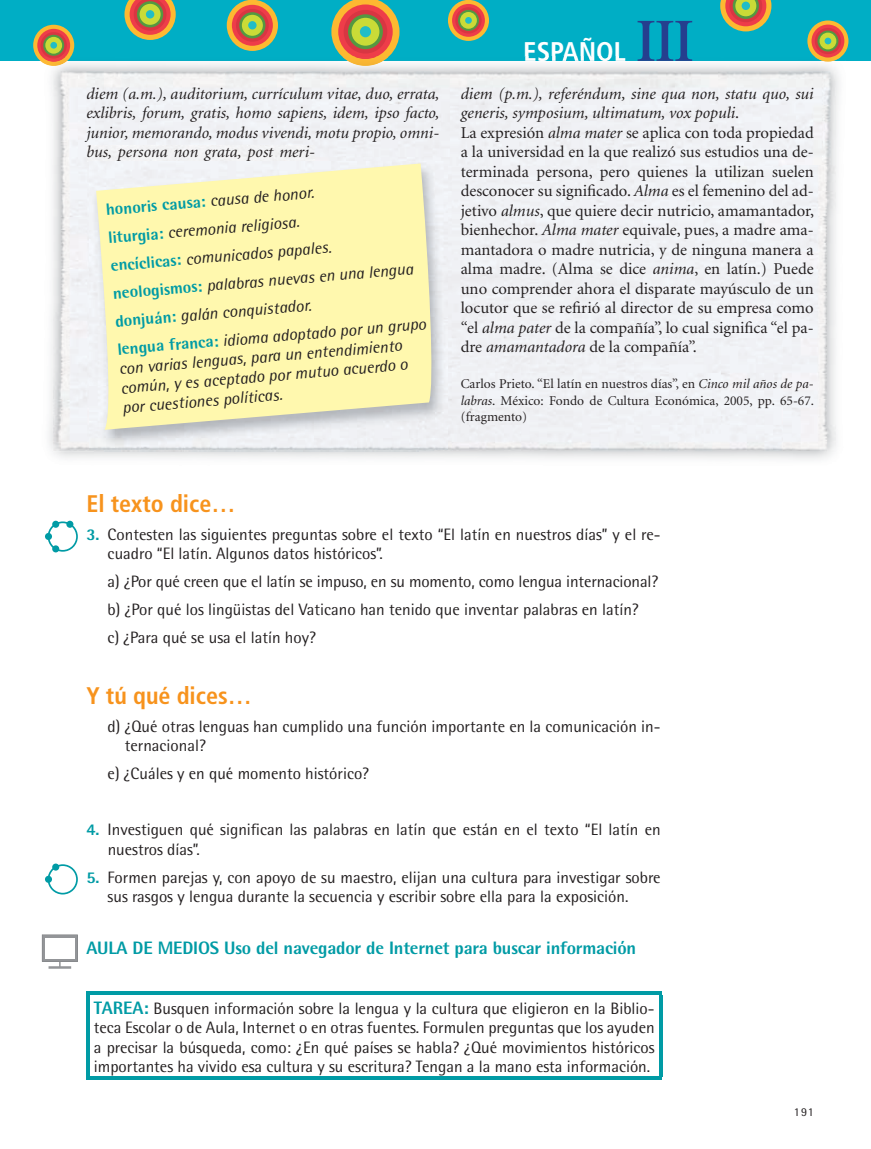
<style>
.page{position:relative;width:871px;height:1149px;background:#fff}
.page>*{position:absolute;margin:0;border:0;box-sizing:border-box;transform-origin:0 0}
.t1{font:700 60px "Rotis Serif";color:#253f8e}
.t2{font:700 condensed 27px "Frutiger";color:#fff}
.t3{font:700 condensed 24px "Frutiger";color:#f7931d}
.t4{font:800 18px "Rotis Semi Sans";letter-spacing:-.01em;color:#009ba5}
.t5{font:16.5px/19.5px "Rotis Semi Sans";color:#231f20}
.t6{font:16.5px/19.5px "Minion LT";color:#231f20}
.t7{font:italic 16.5px/28.2px "Rotis Semi Sans";color:#231f20}
.t8{font:italic 16.5px/19.5px "Minion LT";color:#231f20;text-align:justify}
.t9{font:13.5px/16.5px "Minion LT";color:#231f20;text-align:justify}
.t10{font:12px "Rotis Semi Sans";color:#231f20}
.s1{font-weight:800;font-style:normal;color:#009ba5}
.s2{font-style:italic}
.s3{font-weight:800;color:#009ba5}
.s4{font-weight:800;font-size:18px;color:#009ba5}
</style>
<div class="page">
<hr style="left:0;top:0;width:1px;height:61px;background:#00aec5">
<div style="left:1px;top:0;width:870px;height:61px;background:#00aec5"></div>
<div style="left:33px;top:25px;width:41px;height:41px;background:#fdb931;border-radius:50%"></div>
<div style="left:37px;top:29px;width:33px;height:33px;background:#ee3d49;border-radius:50%"></div>
<svg style="left:41px;top:32px;width:26px;height:26px"></svg>
<svg style="left:43px;top:35px;width:21px;height:21px"></svg>
<div style="left:45px;top:37px;width:17px;height:17px;background:#cadb37;border-radius:50%"></div>
<div style="left:50px;top:42px;width:7px;height:7px;background:#21bdc6;border-radius:50%"></div>
<svg style="left:124px;top:0;width:52px;height:40px"></svg>
<svg style="left:137px;top:1px;width:26px;height:26px"></svg>
<div style="left:140px;top:4px;width:21px;height:21px;background:#cadb37;border-radius:50%"></div>
<div style="left:146px;top:10px;width:8px;height:9px;background:#21bdc6;border-radius:50%"></div>
<div style="left:227px;top:0;width:51px;height:51px;background:#fdb931;border-radius:50%"></div>
<div style="left:232px;top:5px;width:41px;height:41px;background:#ee3d49;border-radius:50%"></div>
<div style="left:236px;top:9px;width:33px;height:33px;background:#d83642;border-radius:50%"></div>
<svg style="left:239px;top:12px;width:26px;height:26px"></svg>
<div style="left:242px;top:15px;width:21px;height:21px;background:#cadb37;border-radius:50%"></div>
<div style="left:248px;top:21px;width:8px;height:8px;background:#21bdc6;border-radius:50%"></div>
<svg style="left:331px;top:0;width:68px;height:57px"></svg>
<div style="left:338px;top:4px;width:55px;height:55px;background:#ee3d49;border-radius:50%"></div>
<div style="left:343px;top:10px;width:44px;height:44px;background:#d83642;border-radius:50%"></div>
<svg style="left:348px;top:14px;width:35px;height:35px"></svg>
<div style="left:351px;top:18px;width:28px;height:28px;background:#cadb37;border-radius:50%"></div>
<div style="left:360px;top:26px;width:11px;height:11px;background:#21bdc6;border-radius:50%"></div>
<div style="left:448px;top:0;width:41px;height:41px;background:#fdb931;border-radius:50%"></div>
<div style="left:452px;top:4px;width:33px;height:33px;background:#ee3d49;border-radius:50%"></div>
<div style="left:455px;top:7px;width:26px;height:27px;background:linear-gradient(to right,#d93742,#d83742);border-radius:50%"></div>
<svg style="left:458px;top:10px;width:21px;height:21px"></svg>
<div style="left:460px;top:12px;width:17px;height:17px;background:#cadb37;border-radius:50%"></div>
<div style="left:465px;top:17px;width:7px;height:7px;background:#21bdc6;border-radius:50%"></div>
<svg style="left:720px;top:0;width:51px;height:31px"></svg>
<div style="left:741px;top:2px;width:9px;height:8px;background:#21bdc6;border-radius:50%"></div>
<svg style="left:807px;top:20px;width:41px;height:42px"></svg>
<div style="left:811px;top:25px;width:33px;height:32px;background:#ee3d49;border-radius:50%"></div>
<svg style="left:814px;top:28px;width:27px;height:26px"></svg>
<svg style="left:817px;top:30px;width:21px;height:22px"></svg>
<div style="left:819px;top:33px;width:17px;height:16px;background:#cadb37;border-radius:50%"></div>
<div style="left:824px;top:38px;width:7px;height:6px;background:#21bdc6;border-radius:50%"></div>
<img style="left:525px;top:57px;width:100px;height:4px">
<img style="left:42px;top:57px;width:29px;height:9px">
<img style="left:42px;top:57px;width:23px;height:5px">
<svg style="left:47px;top:57px;width:13px;height:1px"></svg>
<img style="left:342px;top:57px;width:46px;height:9px">
<img style="left:355px;top:57px;width:21px;height:2px">
<img style="left:814px;top:57px;width:27px;height:5px">
<img style="left:637px;top:57px;width:55px;height:4px">
<div style="left:53px;top:71px;width:783px;height:95px;background:#f0f1f4"></div>
<img style="left:53px;top:166px;width:52px;height:285px">
<div style="left:418px;top:166px;width:418px;height:285px;background:#f0f1f5"></div>
<div style="left:87px;top:146px;width:227px;height:15px;background:#f2f2f4"></div>
<hr style="left:86px;top:991px;width:576px;height:3px;background:#009ba5">
<hr style="left:86px;top:994px;width:3px;height:82px;background:#009ba5">
<hr style="left:659px;top:994px;width:3px;height:82px;background:#009ba5">
<hr style="left:86px;top:1076px;width:576px;height:3px;background:#009ba5">
<img style="left:90px;top:162px;width:357px;height:287px">
<svg style="left:96px;top:163px;width:339px;height:267px;background:#faf4b5"></svg>
<svg style="left:48px;top:864px;width:30px;height:30px"></svg>
<div style="left:52px;top:863px;width:7px;height:7px;background:#009ba5;border-radius:50%"></div>
<div style="left:45px;top:875px;width:7px;height:7px;background:#009ba5;border-radius:50%"></div>
<svg style="left:48px;top:521px;width:30px;height:30px"></svg>
<div style="left:52px;top:521px;width:7px;height:7px;background:#009ba5;border-radius:50%"></div>
<div style="left:66px;top:521px;width:7px;height:7px;background:#009ba5;border-radius:50%"></div>
<div style="left:52px;top:545px;width:7px;height:7px;background:#009ba5;border-radius:50%"></div>
<div style="left:45px;top:533px;width:7px;height:7px;background:#009ba5;border-radius:50%"></div>
<svg style="left:42px;top:934px;width:36px;height:34px"></svg>
<div style="left:45px;top:937px;width:29px;height:21px;background:#fff"></div>
<p class="t8" style="left:86px;top:84px;width:355px">diem (a.m.), auditorium, currículum vitae, duo, errata, exlibris, forum, gratis, homo sapiens, idem, ipso facto, junior, memorando, modus vivendi, motu propio, omni&shy;bus, persona non grata, post meri-</p>
<p class="t7" style="left:104px;top:195px;width:311px;rotate:-5deg"><span class="s1">honoris causa:</span> causa de honor.<br><span class="s1">liturgia:</span> ceremonia religiosa.<br><span class="s1">encíclicas:</span> comunicados papales. <span class="s1">neologismos:</span> palabras nuevas en una lengua <span class="s1">donjuán:</span> galán conquistador.<br><span class="s1">lengua franca:</span> idioma adoptado por un grupo</p>
<p class="t7" style="left:118px;top:359px;width:289px;line-height:19.4px;rotate:-5deg">con varias lenguas, para un entendimiento común, y es aceptado por mutuo acuerdo o por cuestiones políticas.</p>
<h1 class="t1" style="left:636px;top:6px;width:58px">III</h1>
<p class="t6" style="left:461px;top:84px;width:355px"><span class="s2">diem (p.m.), referéndum, sine qua non, statu quo, sui generis, symposium, ultimatum, vox populi</span>.<br>La expresión <span class="s2">alma mater</span> se aplica con toda propiedad a la universidad en la que realizó sus estudios una de&shy;terminada persona, pero quienes la utilizan suelen desconocer su significado. <span class="s2">Alma</span> es el femenino del ad&shy;jetivo <span class="s2">almus</span>, que quiere decir nutricio, amamantador, bienhechor. <span class="s2">Alma mater</span> equivale, pues, a madre ama&shy;mantadora o madre nutricia, y de ninguna manera a alma madre. (Alma se dice <span class="s2">anima</span>, en latín.) Puede uno comprender ahora el disparate mayúsculo de un locutor que se refirió al director de su empresa como “el <span class="s2">alma pater</span> de la compañía”, lo cual significa “el pa&shy;dre <span class="s2">amamantadora</span> de la compañía”.</p>
<p class="t9" style="left:461px;top:376px;width:355px">Carlos Prieto. “El latín en nuestros días”, en <span class="s2">Cinco mil años de pa&shy;labras</span>. México: Fondo de Cultura Económica, 2005, pp. 65-67. (fragmento)</p>
<h2 class="t2" style="left:523px;top:35px;width:104px">ESPAÑOL</h2>
<h3 class="t3" style="left:86px;top:489px;width:150px">El texto dice…</h3>
<p class="t5" style="left:108px;top:524px;width:554px;text-indent:-21px"><span class="s3">3.</span> Contesten las siguientes preguntas sobre el texto “El latín en nuestros días” y el re&shy;cuadro “El latín. Algunos datos históricos”.</p>
<p class="t5" style="left:108px;top:567px;width:552px;line-height:28px">a) ¿Por qué creen que el latín se impuso, en su momento, como lengua internacional? b) ¿Por qué los lingüistas del Vaticano han tenido que inventar palabras en latín?<br>c) ¿Para qué se usa el latín hoy?</p>
<h3 class="t3" style="left:86px;top:681px;width:167px">Y tú qué dices…</h3>
<p class="t5" style="left:125px;top:716px;width:537px;text-indent:-17px">d) ¿Qué otras lenguas han cumplido una función importante en la comunicación in&shy;ternacional?</p>
<p class="t5" style="left:108px;top:763px;width:263px">e) ¿Cuáles y en qué momento histórico?</p>
<p class="t5" style="left:108px;top:819px;width:554px;text-indent:-21px"><span class="s3">4.</span> Investiguen qué significan las palabras en latín que están en el texto “El latín en nuestros días”.</p>
<p class="t5" style="left:108px;top:867px;width:554px;text-indent:-21px"><span class="s3">5.</span> Formen parejas y, con apoyo de su maestro, elijan una cultura para investigar sobre sus rasgos y lengua durante la secuencia y escribir sobre ella para la exposición.</p>
<p class="t4" style="left:86px;top:936px;width:551px">auLa De MeDiOs uso del navegador de internet para buscar información</p>
<p class="t5" style="left:94px;top:998px;width:562px;text-align:justify"><span class="s4">TaRea:</span> Busquen información sobre la lengua y la cultura que eligieron en la Biblio&shy;teca Escolar o de Aula, Internet o en otras fuentes. Formulen preguntas que los ayuden a precisar la búsqueda, como: ¿En qué países se habla? ¿Qué movimientos históricos importantes ha vivido esa cultura y su escritura? Tengan a la mano esta información.</p>
<p class="t10" style="left:793px;top:1104px;width:21px">191</p>
</div>
